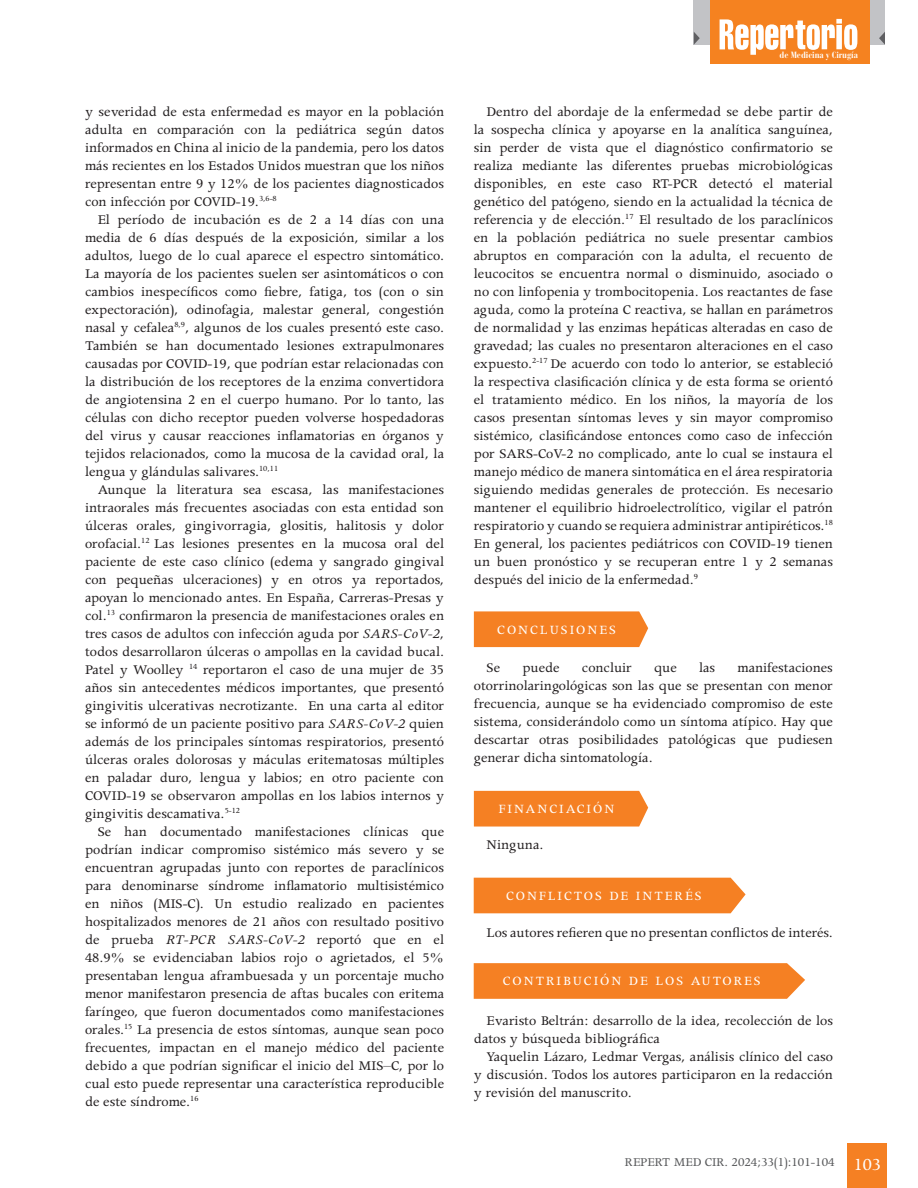
<style>
.page{position:relative;width:918px;height:1188px;background:#fff}
.page>*{position:absolute;margin:0;border:0;box-sizing:border-box;transform-origin:0 0}
.Estilo_de_párrafo_1{font:15px/18px "Apollo MT Std";color:#231f20;text-align:justify}
.t1{font:14.25px "Apollo MT Std";letter-spacing:.14em;color:#fff}
.t2{font:13.5px "Apollo MT Std";color:#57585a}
.t3{font:700 condensed 9px "Bauer Bodoni Std";color:#fff}
.s1{font-style:italic}
.s2{font-size:19.05px;color:#fff}
</style>
<div class="page">
<div style="left:848px;top:1143px;width:39px;height:45px;background:#f58023"></div>
<div style="left:693px;top:0;width:192px;height:45px;background:#c2c3c6"></div>
<div style="left:710px;top:0;width:160px;height:64px;background:#f58220"></div>
<svg style="left:720px;top:19px;width:137px;height:36px"></svg>
<svg style="left:694px;top:32px;width:6px;height:13px"></svg>
<svg style="left:879px;top:32px;width:6px;height:13px"></svg>
<div style="left:474px;top:611px;width:174px;height:36px;background:#f58023"></div>
<div style="left:474px;top:791px;width:174px;height:36px;background:#f58023"></div>
<div style="left:474px;top:878px;width:272px;height:35px;background:#f58023"></div>
<svg style="left:474px;top:963px;width:331px;height:36px;background:#f5842a"></svg>
<p class="Estilo_de_párrafo_1" style="left:85px;top:104px;width:361px">y severidad de esta enfermedad es mayor en la población adulta en comparación con la pediátrica según datos informados en China al inicio de la pandemia, pero los datos más recientes en los Estados Unidos muestran que los niños representan entre 9 y 12% de los pacientes diagnosticados con infección por COVID-19.<sup>3,6-8</sup></p>
<p class="Estilo_de_párrafo_1" style="left:85px;top:212px;width:361px;text-indent:13px">El período de incubación es de 2 a 14 días con una media de 6 días después de la exposición, similar a los adultos, luego de lo cual aparece el espectro sintomático.<br>La mayoría de los pacientes suelen ser asintomáticos o con cambios inespecíficos como fiebre, fatiga, tos (con o sin expectoración), odinofagia, malestar general, congestión nasal y cefalea<sup>8,9</sup>, algunos de los cuales presentó este caso.<br>También se han documentado lesiones extrapulmonares causadas por COVID-19, que podrían estar relacionadas con la distribución de los receptores de la enzima convertidora de angiotensina 2 en el cuerpo humano. Por lo tanto, las células con dicho receptor pueden volverse hospedadoras del virus y causar reacciones inflamatorias en órganos y tejidos relacionados, como la mucosa de la cavidad oral, la lengua y glándulas salivares.<sup>10,11</sup></p>
<p class="Estilo_de_párrafo_1" style="left:85px;top:482px;width:361px;text-indent:13px">Aunque la literatura sea escasa, las manifestaciones intraorales más frecuentes asociadas con esta entidad son úlceras orales, gingivorragia, glositis, halitosis y dolor orofacial.<sup>12</sup> Las lesiones presentes en la mucosa oral del paciente de este caso clínico (edema y sangrado gingival con pequeñas ulceraciones) y en otros ya reportados, apoyan lo mencionado antes. En España, Carreras-Presas y col.<sup>13</sup> confirmaron la presencia de manifestaciones orales en tres casos de adultos con infección aguda por <span class="s1">SARS-CoV-2</span>, todos desarrollaron úlceras o ampollas en la cavidad bucal.<br>Patel y Woolley <sup>14</sup> reportaron el caso de una mujer de 35 años sin antecedentes médicos importantes, que presentó gingivitis ulcerativas necrotizante. En una carta al editor se informó de un paciente positivo para <span class="s1">SARS-CoV-2</span> quien además de los principales síntomas respiratorios, presentó úlceras orales dolorosas y máculas eritematosas múltiples en paladar duro, lengua y labios; en otro paciente con COVID-19 se observaron ampollas en los labios internos y gingivitis descamativa.<sup>5-12</sup></p>
<p class="Estilo_de_párrafo_1" style="left:85px;top:824px;width:361px;text-indent:13px">Se han documentado manifestaciones clínicas que podrían indicar compromiso sistémico más severo y se encuentran agrupadas junto con reportes de paraclínicos para denominarse síndrome inflamatorio multisistémico en niños (MIS-C). Un estudio realizado en pacientes hospitalizados menores de 21 años con resultado positivo de prueba <span class="s1">RT-PCR SARS-CoV-2</span> reportó que en el 48.9% se evidenciaban labios rojo o agrietados, el 5% presentaban lengua aframbuesada y un porcentaje mucho menor manifestaron presencia de aftas bucales con eritema faríngeo, que fueron documentados como manifestaciones orales.<sup>15</sup> La presencia de estos síntomas, aunque sean poco frecuentes, impactan en el manejo médico del paciente debido a que podrían significar el inicio del MIS–C, por lo cual esto puede representar una característica reproducible de este síndrome.<sup>16</sup></p>
<p class="t3" style="left:780px;top:50px;width:80px">de Medicina y Cirugía</p>
<p class="Estilo_de_párrafo_1" style="left:474px;top:104px;width:361px;text-indent:13px">Dentro del abordaje de la enfermedad se debe partir de la sospecha clínica y apoyarse en la analítica sanguínea, sin perder de vista que el diagnóstico confirmatorio se realiza mediante las diferentes pruebas microbiológicas disponibles, en este caso RT-PCR detectó el material genético del patógeno, siendo en la actualidad la técnica de referencia y de elección.<sup>17</sup> El resultado de los paraclínicos en la población pediátrica no suele presentar cambios abruptos en comparación con la adulta, el recuento de leucocitos se encuentra normal o disminuido, asociado o no con linfopenia y trombocitopenia. Los reactantes de fase aguda, como la proteína C reactiva, se hallan en parámetros de normalidad y las enzimas hepáticas alteradas en caso de gravedad; las cuales no presentaron alteraciones en el caso expuesto.<sup>2-17</sup> De acuerdo con todo lo anterior, se estableció la respectiva clasificación clínica y de esta forma se orientó el tratamiento médico. En los niños, la mayoría de los casos presentan síntomas leves y sin mayor compromiso sistémico, clasificándose entonces como caso de infección por SARS-CoV-2 no complicado, ante lo cual se instaura el manejo médico de manera sintomática en el área respiratoria siguiendo medidas generales de protección. Es necesario mantener el equilibrio hidroelectrolítico, vigilar el patrón respiratorio y cuando se requiera administrar antipiréticos.<sup>18<br></sup>En general, los pacientes pediátricos con COVID-19 tienen un buen pronóstico y se recuperan entre 1 y 2 semanas después del inicio de la enfermedad.<sup>9</sup></p>
<p class="t1" style="left:497px;top:622px;width:120px">CONCLUSIONES</p>
<p class="Estilo_de_párrafo_1" style="left:487px;top:659px;width:15px">Se</p>
<p class="Estilo_de_párrafo_1" style="left:522px;top:659px;width:39px">puede</p>
<p class="Estilo_de_párrafo_1" style="left:582px;top:659px;width:52px">concluir</p>
<p class="Estilo_de_párrafo_1" style="left:654px;top:659px;width:24px">que</p>
<p class="Estilo_de_párrafo_1" style="left:699px;top:659px;width:18px">las</p>
<p class="Estilo_de_párrafo_1" style="left:474px;top:659px;width:361px;text-indent:264px">manifestaciones otorrinolaringológicas son las que se presentan con menor frecuencia, aunque se ha evidenciado compromiso de este sistema, considerándolo como un síntoma atípico. Hay que descartar otras posibilidades patológicas que pudiesen generar dicha sintomatología.</p>
<p class="t1" style="left:499px;top:801px;width:117px">FINANCIACIÓN</p>
<p class="Estilo_de_párrafo_1" style="left:487px;top:837px;width:58px">Ninguna.</p>
<p class="t1" style="left:506px;top:888px;width:197px">CONFLICTOS DE INTERÉS</p>
<p class="Estilo_de_párrafo_1" style="left:487px;top:925px;width:348px">Los autores refieren que no presentan conflictos de interés.</p>
<p class="t1" style="left:503px;top:973px;width:259px">CONTRIBUCIÓN DE LOS AUTORES</p>
<p class="Estilo_de_párrafo_1" style="left:474px;top:1013px;width:361px;text-indent:13px">Evaristo Beltrán: desarrollo de la idea, recolección de los datos y búsqueda bibliográfica</p>
<p class="Estilo_de_párrafo_1" style="left:474px;top:1049px;width:361px;text-indent:13px">Yaquelin Lázaro, Ledmar Vergas, análisis clínico del caso y discusión. Todos los autores participaron en la redacción y revisión del manuscrito.</p>
<p class="t2" style="left:625px;top:1155px;width:258px">REPERT MED CIR. 2024;33(1):101-104 <span class="s2">103</span></p>
</div>
